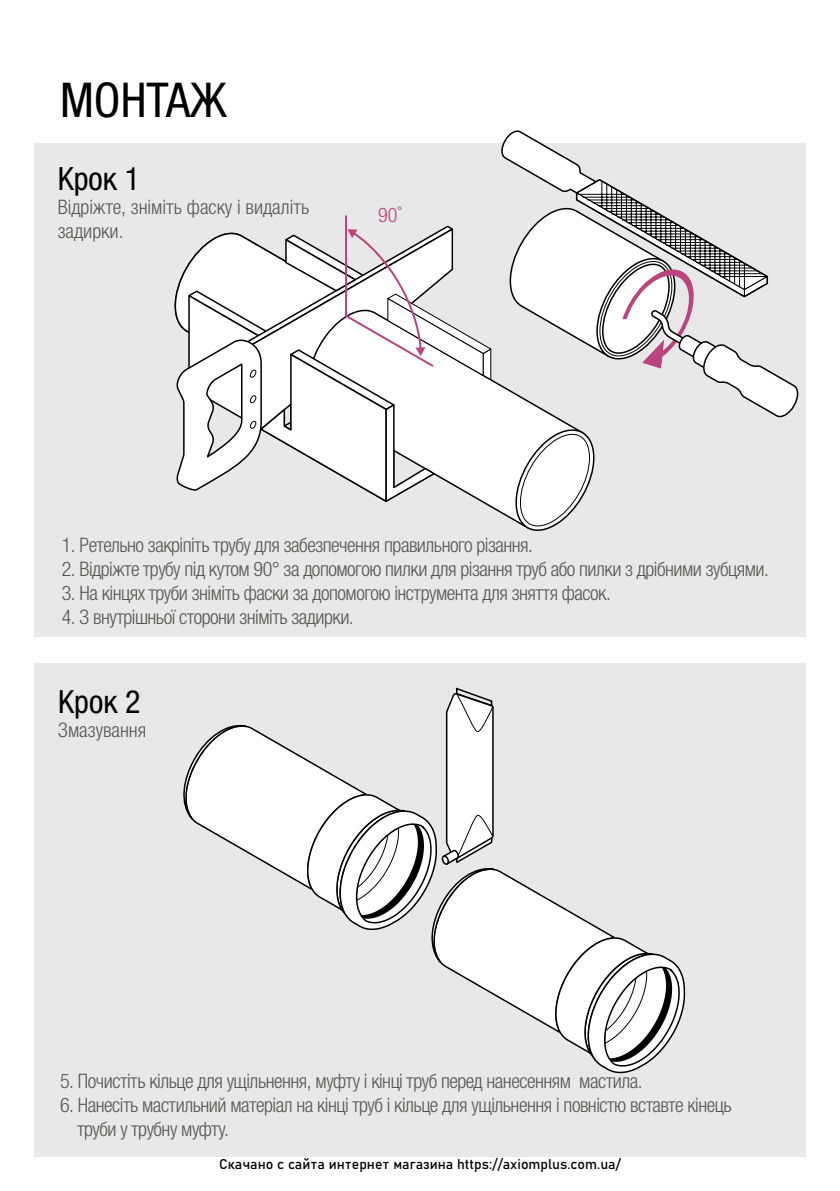
<style>
.page{position:relative;width:840px;height:1191px;background:#fff}
.page>*{position:absolute;margin:0;border:0;box-sizing:border-box;transform-origin:0 0}
.t1{font:condensed 48px "Helvetica Neue LTW1 G";color:#000}
.t2{font:condensed 32px "Helvetica Neue LTW1 G";color:#000}
.t3{font:300 condensed 20px/24px "Helvetica Neue LTW1 G";letter-spacing:-.025em;color:#575756}
.t4{font:300 condensed 20px/24px "Helvetica Neue LTW1 G";color:#575756}
.t5{font:300 condensed 20px "Helvetica Neue LTW1 G";color:#ba457d}
.t6{font:14px "Bahnschrift";color:#000}
</style>
<div class="page">
<div style="left:34px;top:143px;width:771px;height:493px;background:#e8e8e8"></div>
<div style="left:34px;top:664px;width:771px;height:493px;background:#e8e8e8"></div>
<svg style="left:485px;top:379px;width:89px;height:142px"></svg>
<svg style="left:514px;top:427px;width:81px;height:104px"></svg>
<svg style="left:174px;top:215px;width:318px;height:289px"></svg>
<svg style="left:500px;top:130px;width:298px;height:289px"></svg>
<svg style="left:183px;top:687px;width:502px;height:387px"></svg>
<h1 class="t1" style="left:60px;top:71px;width:168px">МОНТАЖ</h1>
<h2 class="t2" style="left:58px;top:160px;width:84px">Крок 1</h2>
<p class="t4" style="left:58px;top:195px;width:253px">Відріжте, зніміть фаску і видаліть задирки.</p>
<p class="t5" style="left:378px;top:203px;width:25px">90˚</p>
<p class="t3" style="left:62px;top:533px;width:472px">1. Ретельно закріпіть трубу для забезпечення правильного різання.</p>
<p class="t3" style="left:62px;top:557px;width:708px">2. Відріжте трубу під кутом 90° за допомогою пилки для різання труб або пилки з дрібними зубцями.</p>
<p class="t3" style="left:62px;top:581px;width:550px">3. На кінцях труби зніміть фаски за допомогою інструмента для зняття фасок.</p>
<p class="t3" style="left:62px;top:605px;width:293px">4. З внутрішньої сторони зніміть задирки.</p>
<h2 class="t2" style="left:58px;top:682px;width:84px">Крок 2</h2>
<p class="t4" style="left:58px;top:718px;width:89px">Змазування</p>
<p class="t3" style="left:60px;top:1069px;width:583px">5. Почистіть кільце для ущільнення, муфту і кінці труб перед нанесенням мастила.</p>
<p class="t3" style="left:77px;top:1093px;width:655px;text-indent:-17px">6. Нанесіть мастильний матеріал на кінці труб і кільце для ущільнення і повністю вставте кінець труби у трубну муфту.</p>
<p class="t6" style="left:219px;top:1155px;width:403px">Скачано с сайта интернет магазина https://axiomplus.com.ua/</p>
</div>
